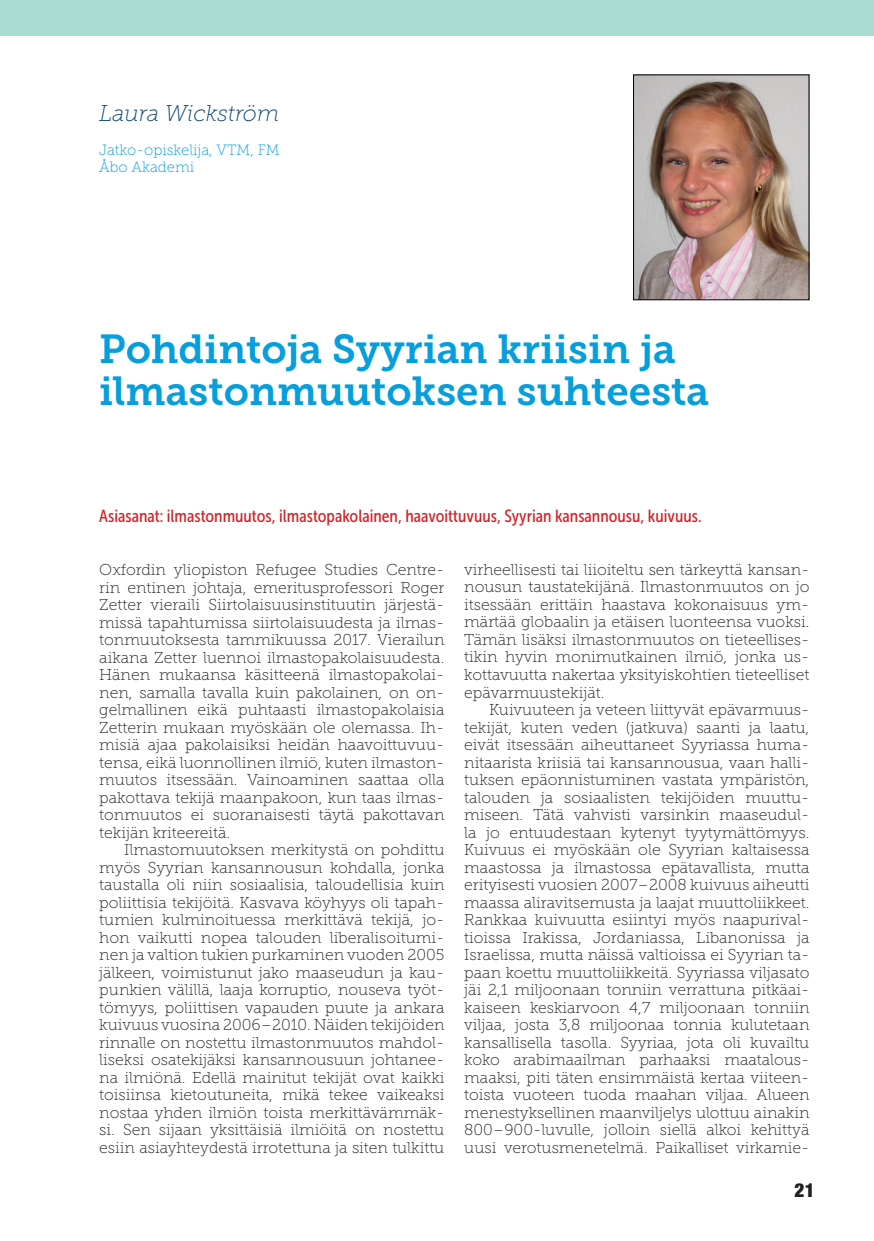
<style>
.page{position:relative;width:874px;height:1241px;background:#fff}
.page>*{position:absolute;margin:0;border:0;box-sizing:border-box;transform-origin:0 0}
.t1{font:40.25px/42px "Museo Slab 700";color:#069edb}
.t2{font:italic 22.75px "Museo Slab 100";color:#114474}
.t3{font:900 condensed 19.25px "Helvetica Neue LT Std";color:#231f20}
.t4{font:17.5px "Museo Sans Cond 500";color:#d1232a}
.t5{font:15.75px/17.5px "Museo Slab 100";color:#231f20;text-align:justify}
.t6{font:14.88px/17.5px "Museo Slab 100";color:#069edb}
</style>
<div class="page">
<img style="left:634px;top:76px;width:173px;height:222px">
<div style="left:632px;top:74px;width:177px;height:226px;border:1px solid #000"></div>
<div style="left:0;top:0;width:873px;height:36px;background:#abdcd3"></div>
<h2 class="t2" style="left:99px;top:101px;width:181px">Laura Wickström</h2>
<p class="t6" style="left:99px;top:141px;width:182px">Jatko-opiskelija, VTM, FM<br>Åbo Akademi</p>
<h1 class="t1" style="left:99px;top:328px;width:611px">Pohdintoja Syyrian kriisin ja ilmastonmuutoksen suhteesta</h1>
<p class="t4" style="left:99px;top:506px;width:603px">Asiasanat: ilmastonmuutos, ilmastopakolainen, haavoittuvuus, Syyrian kansannousu, kuivuus.</p>
<p class="t5" style="left:99px;top:561px;width:346px">Oxfordin yliopiston Refugee Studies Centre&shy;rin entinen johtaja, emeritusprofessori Roger Zetter vieraili Siirtolaisuusinstituutin järjestä&shy;missä tapahtumissa siirtolaisuudesta ja ilmas&shy;tonmuutoksesta tammikuussa 2017. Vierailun aikana Zetter luennoi ilmastopakolaisuudesta.<br>Hänen mukaansa käsitteenä ilmastopakolai&shy;nen, samalla tavalla kuin pakolainen, on on&shy;gelmallinen eikä puhtaasti ilmastopakolaisia Zetterin mukaan myöskään ole olemassa. Ih&shy;misiä ajaa pakolaisiksi heidän haavoittuvuu&shy;tensa, eikä luonnollinen ilmiö, kuten ilmaston&shy;muutos itsessään. Vainoaminen saattaa olla pakottava tekijä maanpakoon, kun taas ilmas&shy;tonmuutos ei suoranaisesti täytä pakottavan tekijän kriteereitä.</p>
<p class="t5" style="left:99px;top:841px;width:346px;text-indent:25px">Ilmastomuutoksen merkitystä on pohdittu myös Syyrian kansannousun kohdalla, jonka taustalla oli niin sosiaalisia, taloudellisia kuin poliittisia tekijöitä. Kasvava köyhyys oli tapah&shy;tumien kulminoituessa merkittävä tekijä, jo&shy;hon vaikutti nopea talouden liberalisoitumi&shy;nen ja valtion tukien purkaminen vuoden 2005 jälkeen, voimistunut jako maaseudun ja kau&shy;punkien välillä, laaja korruptio, nouseva työt&shy;tömyys, poliittisen vapauden puute ja ankara kuivuus vuosina 2006–2010. Näiden tekijöiden rinnalle on nostettu ilmastonmuutos mahdol&shy;liseksi osatekijäksi kansannousuun johtanee&shy;na ilmiönä. Edellä mainitut tekijät ovat kaikki toisiinsa kietoutuneita, mikä tekee vaikeaksi nostaa yhden ilmiön toista merkittävämmäk&shy;si. Sen sijaan yksittäisiä ilmiöitä on nostettu esiin asiayhteydestä irrotettuna ja siten tulkittu</p>
<p class="t5" style="left:464px;top:561px;width:346px">virheellisesti tai liioiteltu sen tärkeyttä kansan&shy;nousun taustatekijänä. Ilmastonmuutos on jo itsessään erittäin haastava kokonaisuus ym&shy;märtää globaalin ja etäisen luonteensa vuoksi.<br>Tämän lisäksi ilmastonmuutos on tieteellises&shy;tikin hyvin monimutkainen ilmiö, jonka us&shy;kottavuutta nakertaa yksityiskohtien tieteelliset epävarmuustekijät.</p>
<p class="t5" style="left:464px;top:700px;width:346px;text-indent:25px">Kuivuuteen ja veteen liittyvät epävarmuus&shy;tekijät, kuten veden (jatkuva) saanti ja laatu, eivät itsessään aiheuttaneet Syyriassa huma&shy;nitaarista kriisiä tai kansannousua, vaan halli&shy;tuksen epäonnistuminen vastata ympäristön, talouden ja sosiaalisten tekijöiden muuttu&shy;miseen. Tätä vahvisti varsinkin maaseudul&shy;la jo entuudestaan kytenyt tyytymättömyys.<br>Kuivuus ei myöskään ole Syyrian kaltaisessa maastossa ja ilmastossa epätavallista, mutta erityisesti vuosien 2007–2008 kuivuus aiheutti maassa aliravitsemusta ja laajat muuttoliikkeet.<br>Rankkaa kuivuutta esiintyi myös naapurival&shy;tioissa Irakissa, Jordaniassa, Libanonissa ja Israelissa, mutta näissä valtioissa ei Syyrian ta&shy;paan koettu muuttoliikkeitä. Syyriassa viljasato jäi 2,1 miljoonaan tonniin verrattuna pitkäai&shy;kaiseen keskiarvoon 4,7 miljoonaan tonniin viljaa, josta 3,8 miljoonaa tonnia kulutetaan kansallisella tasolla. Syyriaa, jota oli kuvailtu koko arabimaailman parhaaksi maatalous&shy;maaksi, piti täten ensimmäistä kertaa viiteen&shy;toista vuoteen tuoda maahan viljaa. Alueen menestyksellinen maanviljelys ulottuu ainakin 800–900-luvulle, jolloin siellä alkoi kehittyä uusi verotusmenetelmä. Paikalliset virkamie-</p>
<p class="t3" style="left:794px;top:1177px;width:22px">21</p>
</div>
